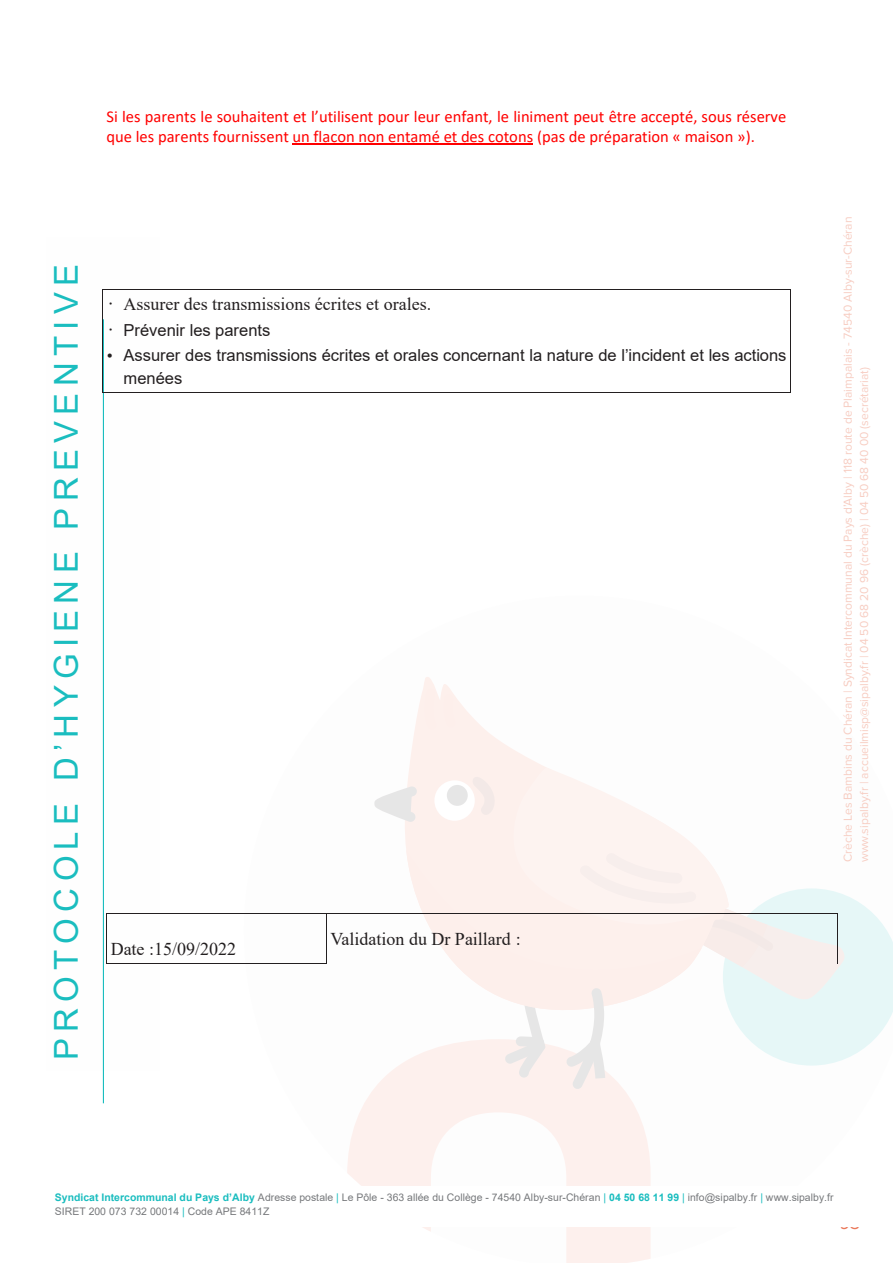
<style>
.page{position:relative;width:893px;height:1263px;background:#fff}
.page>*{position:absolute;margin:0;border:0;box-sizing:border-box;transform-origin:0 0}
.t1{font:33px "Arial";letter-spacing:.19em;color:#1abdbf}
.t2{font:18px "Times New Roman";color:#231f20}
.t3{font:18px "Proxima Nova";color:#ea785a}
.t4{font:16.5px/20.2px "Calibri";color:#f00}
.t5{font:16.5px/22.8px "Arial";color:#231f20}
.t6{font:12px/16.5px "Proxima Nova";color:#f7cdc2}
.t7{font:10.5px/13.8px "Arial";color:#76787b}
.s1{font-family:"MS Mincho"}
.s2{font-family:"MS Mincho";font-size:18px}
.s3{font-weight:700;color:#1abdbf}
.s4{color:#1abdbf}
</style>
<div class="page">
<svg style="left:347px;top:1041px;width:304px;height:222px;fill:#fdf0ed"></svg>
<svg style="left:405px;top:677px;width:140px;height:172px;fill:#fdf0ec"></svg>
<div style="left:434px;top:780px;width:41px;height:41px;background:#fff;border-radius:50%"></div>
<div style="left:447px;top:785px;width:21px;height:21px;background:#e6e6e6;border-radius:50%"></div>
<svg style="left:406px;top:849px;width:64px;height:129px;fill:#fdf0ec"></svg>
<svg style="left:443px;top:694px;width:13px;height:33px"></svg>
<svg style="left:422px;top:688px;width:15px;height:42px"></svg>
<svg style="left:374px;top:786px;width:43px;height:36px"></svg>
<div style="left:50px;top:1187px;width:842px;height:40px;background:#fff"></div>
<img style="left:102px;top:289px;width:58px;height:782px">
<hr style="left:103px;top:319px;width:1px;height:784px;background:#1abdbf">
<hr style="left:293px;top:144px;width:240px;height:1px;background:#f00">
<hr style="left:103px;top:290px;width:688px;height:1px;background:#231f20">
<hr style="left:103px;top:392px;width:688px;height:1px;background:#231f20">
<svg style="left:102px;top:290px;width:1px;height:103px"></svg>
<hr style="left:107px;top:913px;width:219px;height:1px;background:#231f20">
<hr style="left:327px;top:913px;width:510px;height:1px;background:#231f20">
<svg style="left:470px;top:767px;width:423px;height:322px"></svg>
<hr style="left:106px;top:918px;width:1px;height:45px;background:#231f20">
<hr style="left:107px;top:963px;width:219px;height:1px;background:#231f20">
<hr style="left:326px;top:918px;width:1px;height:45px;background:#231f20">
<hr style="left:837px;top:918px;width:1px;height:45px;background:#231f20">
<p class="t4" style="left:106px;top:106px;width:681px">Si les parents le souhaitent et l’utilisent pour leur enfant, le liniment peut être accepté, sous réserve que les parents fournissent un flacon non entamé et des cotons (pas de préparation « maison »).</p>
<p class="t1" style="left:43px;top:1060px;width:797px;rotate:-90deg">PROTOCOLE D’HYGIENE PREVENTIVE</p>
<p class="t2" style="left:106px;top:291px;width:326px"><span class="s1">•</span> Assurer des transmissions écrites et orales.</p>
<p class="t5" style="left:106px;top:318px;width:165px"><span class="s2">•</span> Prévenir les parents</p>
<p class="t5" style="left:124px;top:344px;width:665px;text-indent:-17px">• Assurer des transmissions écrites et orales concernant la nature de l’incident et les actions menées</p>
<p class="t2" style="left:111px;top:937px;width:127px">Date :15/09/2022</p>
<p class="t2" style="left:331px;top:926px;width:192px">Validation du Dr Paillard :</p>
<p class="t6" style="left:840px;top:862px;width:647px;rotate:-90deg">Crèche Les Bambins du Chéran | Syndicat Intercommunal du Pays d’Alby | 118 route de Plaimpalais - 74540 Alby-sur-Chéran www.sipalby.fr | accueilmisp@sipalby.fr | 04 50 68 20 96 (crèche) | 04 50 68 40 00 (secrétariat)</p>
<p class="t7" style="left:55px;top:1191px;width:780px"><span class="s3">Syndicat Intercommunal du Pays d’Alby</span> Adresse postale <span class="s4">|</span> Le Pôle - 363 allée du Collège - 74540 Alby-sur-Chéran <span class="s4">|</span> <span class="s3">04 50 68 11 99</span> <span class="s4">|</span> info@sipalby.fr <span class="s4">|</span> www.sipalby.fr<br>SIRET 200 073 732 00014 <span class="s4">|</span> Code APE 8411Z</p>
<h2 class="t3" style="left:839px;top:1213px;width:22px">93</h2>
</div>
